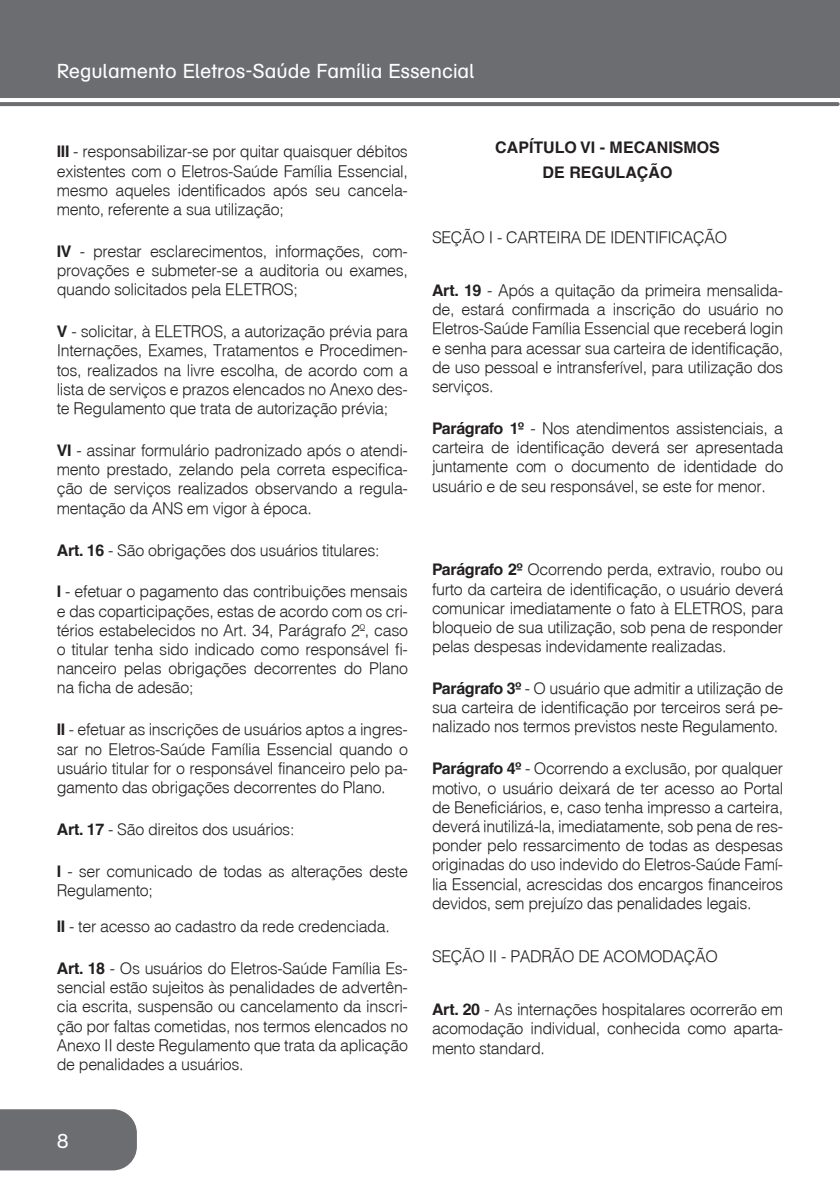
<style>
.page{position:relative;width:840px;height:1191px;background:#fff}
.page>*{position:absolute;margin:0;border:0;box-sizing:border-box;transform-origin:0 0}
.t1{font:20px "AG Schoolbook";color:#fff}
.t2{font:20px "AG Schoolbook Regular A";color:#fff}
.capítulo{font:300 16px/19.2px "Helvetica";letter-spacing:-.02em;color:#231f20;text-align:justify}
.seção{font:300 16px "Helvetica";letter-spacing:-.02em;color:#231f20}
.Título_capítulo{font:700 16px "Helvetica";color:#231f20}
.s1{font-weight:700}
</style>
<div class="page">
<div style="left:0;top:1109px;width:137px;height:61px;background:#6c6d70"></div>
<svg style="left:0;top:102px;width:837px;height:4px;background:#6f7073"></svg>
<div style="left:0;top:0;width:839px;height:98px;background:#6c6d70"></div>
<p class="t1" style="left:57px;top:60px;width:419px">Regulamento Eletros-Saúde Família Essencial</p>
<p class="capítulo" style="left:57px;top:142px;width:352px"><span class="s1">III</span> - responsabilizar-se por quitar quaisquer débitos existentes com o Eletros-Saúde Família Essencial, mesmo aqueles identificados após seu cancela&shy;mento, referente a sua utilização;</p>
<p class="capítulo" style="left:57px;top:241px;width:352px"><span class="s1">IV</span> - prestar esclarecimentos, informações, com&shy;provações e submeter-se a auditoria ou exames, quando solicitados pela ELETROS;</p>
<p class="capítulo" style="left:57px;top:321px;width:352px"><span class="s1">V</span> - solicitar, à ELETROS, a autorização prévia para Internações, Exames, Tratamentos e Procedimen&shy;tos, realizados na livre escolha, de acordo com a lista de serviços e prazos elencados no Anexo des&shy;te Regulamento que trata de autorização prévia;</p>
<p class="capítulo" style="left:57px;top:440px;width:352px"><span class="s1">VI</span> - assinar formulário padronizado após o atendi&shy;mento prestado, zelando pela correta especifica&shy;ção de serviços realizados observando a regula&shy;mentação da ANS em vigor à época.</p>
<p class="capítulo" style="left:57px;top:540px;width:324px"><span class="s1">Art. 16</span> - São obrigações dos usuários titulares:</p>
<p class="capítulo" style="left:57px;top:581px;width:352px"><span class="s1">I</span> - efetuar o pagamento das contribuições mensais e das coparticipações, estas de acordo com os cri&shy;térios estabelecidos no Art. 34, Parágrafo 2º, caso o titular tenha sido indicado como responsável fi&shy;nanceiro pelas obrigações decorrentes do Plano na ficha de adesão;</p>
<p class="capítulo" style="left:57px;top:719px;width:352px"><span class="s1">II</span> - efetuar as inscrições de usuários aptos a ingres&shy;sar no Eletros-Saúde Família Essencial quando o usuário titular for o responsável financeiro pelo pa&shy;gamento das obrigações decorrentes do Plano.</p>
<p class="capítulo" style="left:57px;top:819px;width:239px"><span class="s1">Art. 17</span> - São direitos dos usuários:</p>
<p class="capítulo" style="left:57px;top:861px;width:352px"><span class="s1">I</span> - ser comunicado de todas as alterações deste<br>Regulamento;</p>
<p class="capítulo" style="left:57px;top:916px;width:334px"><span class="s1">II</span> - ter acesso ao cadastro da rede credenciada.</p>
<p class="capítulo" style="left:57px;top:958px;width:352px"><span class="s1">Art. 18</span> - Os usuários do Eletros-Saúde Família Es&shy;sencial estão sujeitos às penalidades de advertên&shy;cia escrita, suspensão ou cancelamento da inscri&shy;ção por faltas cometidas, nos termos elencados no Anexo II deste Regulamento que trata da aplicação de penalidades a usuários.</p>
<p class="t2" style="left:57px;top:1129px;width:13px">8</p>
<p class="Título_capítulo" style="left:495px;top:138px;width:226px">CAPÍTULO VI - MECANISMOS</p>
<p class="Título_capítulo" style="left:542px;top:163px;width:131px">DE REGULAÇÃO</p>
<p class="seção" style="left:432px;top:227px;width:296px">SEÇÃO I - CARTEIRA DE IDENTIFICAÇÃO</p>
<p class="capítulo" style="left:432px;top:280px;width:352px"><span class="s1">Art. 19</span> - Após a quitação da primeira mensalida&shy;de, estará confirmada a inscrição do usuário no Eletros-Saúde Família Essencial que receberá login e senha para acessar sua carteira de identificação, de uso pessoal e intransferível, para utilização dos serviços.</p>
<p class="capítulo" style="left:432px;top:418px;width:352px"><span class="s1">Parágrafo 1º</span> - Nos atendimentos assistenciais, a carteira de identificação deverá ser apresentada juntamente com o documento de identidade do usuário e de seu responsável, se este for menor.</p>
<p class="capítulo" style="left:432px;top:559px;width:352px"><span class="s1">Parágrafo 2º</span> Ocorrendo perda, extravio, roubo ou furto da carteira de identificação, o usuário deverá comunicar imediatamente o fato à ELETROS, para bloqueio de sua utilização, sob pena de responder pelas despesas indevidamente realizadas.</p>
<p class="capítulo" style="left:432px;top:678px;width:352px"><span class="s1">Parágrafo 3º</span> - O usuário que admitir a utilização de sua carteira de identificação por terceiros será pe&shy;nalizado nos termos previstos neste Regulamento.</p>
<p class="capítulo" style="left:432px;top:758px;width:352px"><span class="s1">Parágrafo 4º</span> - Ocorrendo a exclusão, por qualquer motivo, o usuário deixará de ter acesso ao Portal de Beneficiários, e, caso tenha impresso a carteira, deverá inutilizá-la, imediatamente, sob pena de res&shy;ponder pelo ressarcimento de todas as despesas originadas do uso indevido do Eletros-Saúde Famí&shy;lia Essencial, acrescidas dos encargos financeiros devidos, sem prejuízo das penalidades legais.</p>
<p class="seção" style="left:432px;top:946px;width:287px">SEÇÃO II - PADRÃO DE ACOMODAÇÃO</p>
<p class="capítulo" style="left:432px;top:999px;width:352px"><span class="s1">Art. 20</span> - As internações hospitalares ocorrerão em acomodação individual, conhecida como aparta&shy;mento standard.</p>
</div>
